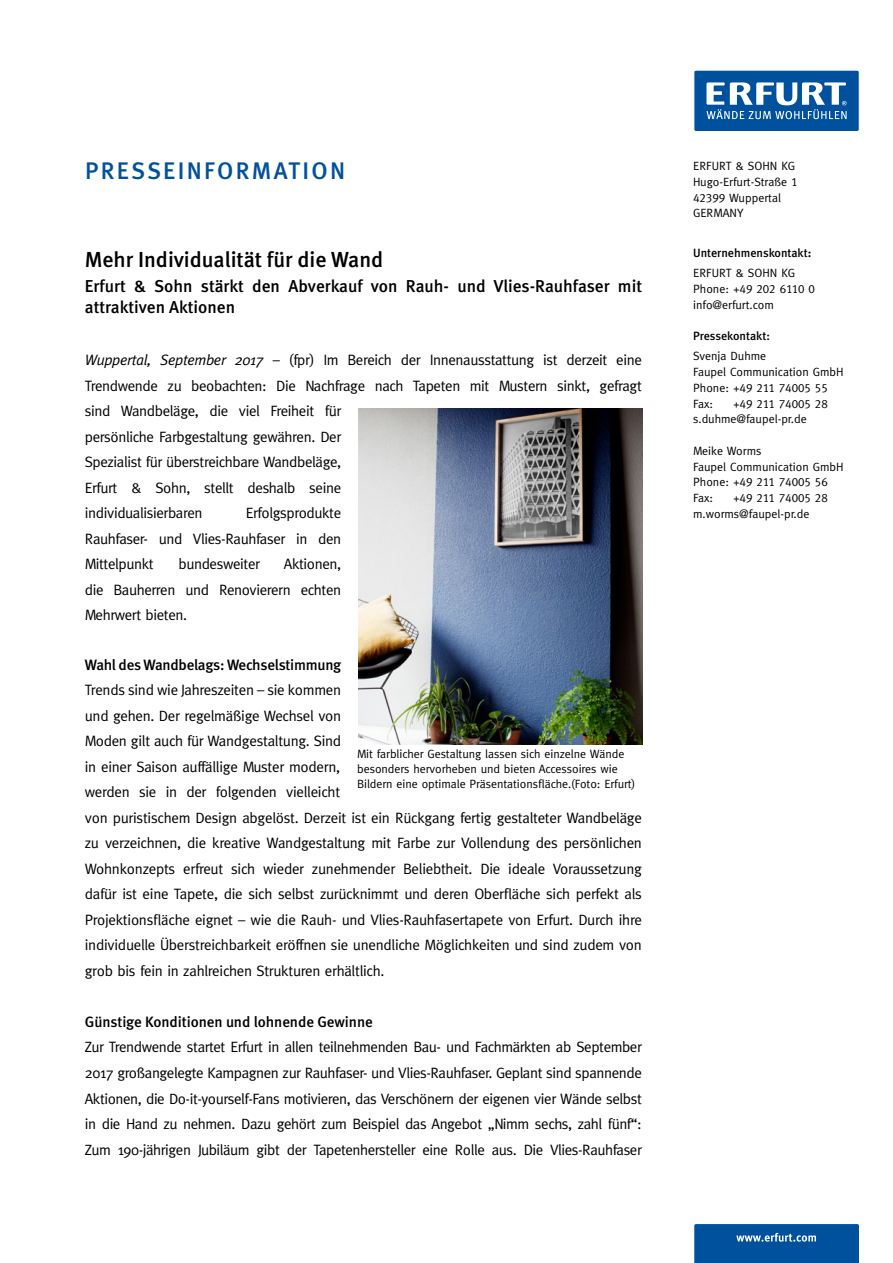
<style>
.page{position:relative;width:893px;height:1263px;background:#fff}
.page>*{position:absolute;margin:0;border:0;box-sizing:border-box;transform-origin:0 0}
.t1{font:500 24px "Meta";letter-spacing:.1em;color:#00519d}
.t2{font:500 21.75px "Meta";color:#000}
.t3{font:500 17.25px/21px "Meta";color:#000}
.t4{font:15px/25.5px "Meta Plus";letter-spacing:-.02em;color:#000;text-align:justify}
.t5{font:15px "Meta Medium LF";letter-spacing:-.015em;color:#000}
.t6{font:12px/15.8px "Meta Plus";letter-spacing:-.005em;color:#000}
.t7{font:12px "Meta Plus Caps";color:#000}
.t8{font:12px "Meta Medium LF";color:#000}
.s1{font-family:"Meta Plus Caps"}
.s2{font-family:"Meta Plus";font-weight:700}
.s3{font-family:"Meta Plus"}
.s4{font-family:"Meta";font-style:italic}
</style>
<div class="page">
<svg style="left:694px;top:1224px;width:165px;height:39px;background:#0a58a1"></svg>
<div style="left:694px;top:70px;width:165px;height:61px;background:#00519d;border-radius:2px"></div>
<div style="left:693px;top:70px;width:167px;height:62px;border:1px solid #fff;border-radius:2px"></div>
<svg style="left:706px;top:82px;width:141px;height:37px"></svg>
<img style="left:358px;top:408px;width:284px;height:336px">
<h1 class="t1" style="left:85px;top:157px;width:262px">PRESSEINFORMATION</h1>
<p class="t6" style="left:693px;top:158px;width:70px">Erfurt &amp; Sohn</p>
<p class="t6" style="left:693px;top:158px;width:106px;text-indent:88px">KG<br>Hugo-Erfurt-Straße <span class="s1">1<br>42399</span> Wuppertal<br>GERMANY</p>
<p class="t8" style="left:693px;top:246px;width:120px">Unternehmenskontakt<span class="s2">:</span></p>
<p class="t6" style="left:693px;top:265px;width:70px">Erfurt &amp; Sohn</p>
<p class="t6" style="left:781px;top:265px;width:15px">KG</p>
<p class="t7" style="left:693px;top:282px;width:123px"><span class="s3">Phone: +</span>49 202 6110 0</p>
<p class="t6" style="left:693px;top:297px;width:82px">info@erfurt.com</p>
<p class="t8" style="left:693px;top:329px;width:78px">Pressekontakt:</p>
<p class="t6" style="left:693px;top:348px;width:152px">Svenja Duhme<br>Faupel Communication GmbH</p>
<p class="t7" style="left:693px;top:381px;width:136px"><span class="s3">Phone: +</span>49 211 74005 55</p>
<p class="t6" style="left:693px;top:395px;width:21px">Fax:</p>
<p class="t7" style="left:734px;top:396px;width:96px"><span class="s3">+</span>49 211 74005 28</p>
<p class="t6" style="left:693px;top:411px;width:115px">s.duhme@faupel-pr.de</p>
<p class="t6" style="left:693px;top:443px;width:152px">Meike Worms<br>Faupel Communication GmbH</p>
<p class="t7" style="left:693px;top:475px;width:136px"><span class="s3">Phone: +</span>49 211 74005 56</p>
<p class="t6" style="left:693px;top:490px;width:21px">Fax:</p>
<p class="t7" style="left:734px;top:491px;width:96px"><span class="s3">+</span>49 211 74005 28</p>
<p class="t6" style="left:693px;top:506px;width:118px">m.worms@faupel-pr.de</p>
<h2 class="t2" style="left:85px;top:247px;width:300px">Mehr Individualität für die Wand</h2>
<p class="t3" style="left:85px;top:275px;width:559px">Erfurt &amp; Sohn stärkt den Abverkauf von Rauh- und Vlies-Rauhfaser mit attraktiven Aktionen</p>
<p class="t4" style="left:85px;top:347px;width:559px;text-align:left"><span class="s4">Wuppertal, September 2017</span> – (fpr) Im Bereich der Innenausstattung ist derzeit eine Trendwende zu beobachten: Die Nachfrage nach Tapeten mit Mustern sinkt, gefragt sind Wandbeläge, die viel Freiheit für<br>persönliche Farbgestaltung gewähren. Der<br>Spezialist für überstreichbare Wandbeläge,<br>Erfurt &amp; Sohn, stellt deshalb seine<br>individualisierbaren</p>
<p class="t4" style="left:85px;top:500px;width:258px;text-indent:161px">Erfolgsprodukte Rauhfaser- und Vlies-Rauhfaser in den Mittelpunkt</p>
<p class="t4" style="left:178px;top:551px;width:83px">bundesweiter</p>
<p class="t4" style="left:85px;top:551px;width:258px;text-indent:199px">Aktionen, die Bauherren und Renovierern echten Mehrwert bieten.</p>
<p class="t5" style="left:85px;top:656px;width:258px">Wahl des Wandbelags: Wechselstimmung</p>
<p class="t4" style="left:85px;top:677px;width:559px;text-align:left">Trends sind wie Jahreszeiten – sie kommen<br>und gehen. Der regelmäßige Wechsel von<br>Moden gilt auch für Wandgestaltung. Sind<br>in einer Saison auffällige Muster modern,<br>werden sie in der folgenden vielleicht<br>von puristischem Design abgelöst. Derzeit ist ein Rückgang fertig gestalteter Wandbeläge zu verzeichnen, die kreative Wandgestaltung mit Farbe zur Vollendung des persönlichen Wohnkonzepts erfreut sich wieder zunehmender Beliebtheit. Die ideale Voraussetzung dafür ist eine Tapete, die sich selbst zurücknimmt und deren Oberfläche sich perfekt als Projektionsfläche eignet – wie die Rauh- und Vlies-Rauhfasertapete von Erfurt. Durch ihre individuelle Überstreichbarkeit eröffnen sie unendliche Möglichkeiten und sind zudem von grob bis fein in zahlreichen Strukturen erhältlich.</p>
<p class="t5" style="left:85px;top:1013px;width:290px">Günstige Konditionen und lohnende Gewinne</p>
<p class="t4" style="left:85px;top:1034px;width:559px">Zur Trendwende startet Erfurt in allen teilnehmenden Bau- und Fachmärkten ab September 2017 großangelegte Kampagnen zur Rauhfaser- und Vlies-Rauhfaser. Geplant sind spannende Aktionen, die Do-it-yourself-Fans motivieren, das Verschönern der eigenen vier Wände selbst in die Hand zu nehmen. Dazu gehört zum Beispiel das Angebot „Nimm sechs, zahl fünf“:<br>Zum 190-jährigen Jubiläum gibt der Tapetenhersteller eine Rolle aus. Die Vlies-Rauhfaser</p>
<p class="t6" style="left:357px;top:746px;width:280px;line-height:15px">Mit farblicher Gestaltung lassen sich einzelne Wände besonders hervorheben und bieten Accessoires wie<br>Bildern eine optimale Präsentationsfläche.(Foto: Erfurt)</p>
</div>
